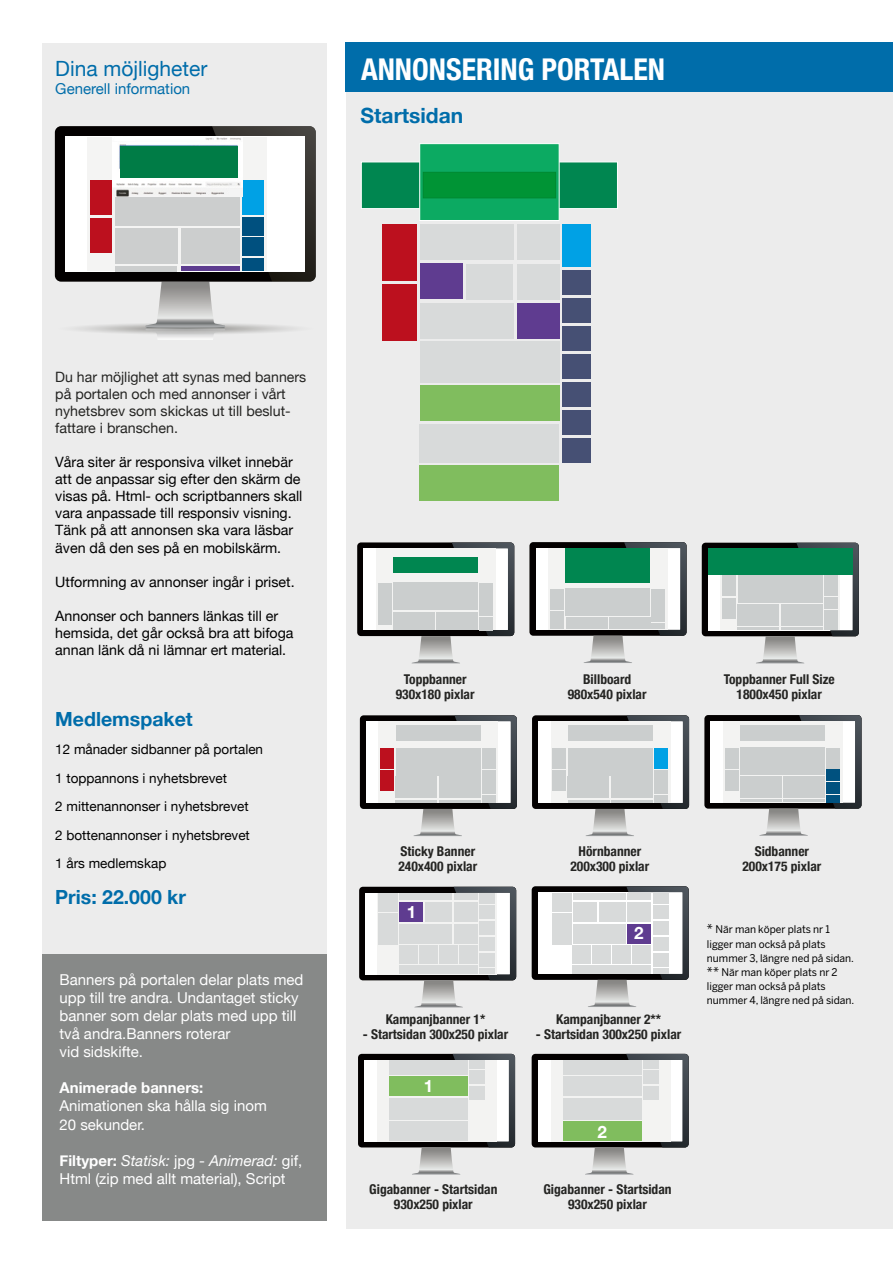
<style>
.page{position:relative;width:893px;height:1263px;background:#fff}
.page>*{position:absolute;margin:0;border:0;box-sizing:border-box;transform-origin:0 0}
.t1{font:700 condensed 30px "Helvetica Neue";color:#fff}
.t2{font:21px "Helvetica Neue";color:#006daa}
.t3{font:700 21px "Helvetica Neue";color:#006daa}
.t4{font:700 19.5px "Helvetica Neue";color:#006daa}
.t5{font:700 16.95px "Helvetica Neue";color:#fff}
.t6{font:15px/18px "Helvetica Neue";color:#fff}
.t7{font:15px "Helvetica Neue";color:#006daa}
.t8{font:700 15px "Helvetica Neue";color:#fff}
.t9{font:14.25px/17.1px "Helvetica Neue";color:#000}
.t10{font:14.25px/17.1px "Helvetica Neue";color:#252523}
.t11{font:700 condensed 13.5px/15px "Helvetica Neue";color:#252523;text-align:center}
.t12{font:13.5px/28.5px "Helvetica Neue";color:#000}
.t13{font:10.5px/14.1px "Benton Sans";color:#000}
.s1{font-weight:700}
.s2{font-style:italic}
.s3{font-size:12.3px}
</style>
<div class="page">
<div style="left:346px;top:51px;width:547px;height:1177px;background:#ececec"></div>
<div style="left:43px;top:43px;width:284px;height:911px;background:#ececec"></div>
<div style="left:43px;top:954px;width:284px;height:266px;background:#878988"></div>
<svg style="left:55px;top:126px;width:261px;height:210px"></svg>
<div style="left:346px;top:43px;width:547px;height:49px;background:#006daa"></div>
<div style="left:120px;top:146px;width:118px;height:32px;background:#007c46"></div>
<div style="left:361px;top:161px;width:257px;height:48px;background:#008650;border:1px solid #fff"></div>
<div style="left:420px;top:144px;width:139px;height:77px;background:#0caa62;border:1px solid #fff"></div>
<div style="left:383px;top:224px;width:34px;height:57px;background:#bc101e"></div>
<div style="left:383px;top:284px;width:34px;height:57px;background:#bc101e"></div>
<div style="left:562px;top:224px;width:28px;height:43px;background:#00a1e5"></div>
<div style="left:562px;top:270px;width:28px;height:25px;background:#465074"></div>
<div style="left:562px;top:298px;width:28px;height:25px;background:#465074"></div>
<div style="left:562px;top:326px;width:28px;height:25px;background:#465074"></div>
<div style="left:562px;top:354px;width:28px;height:25px;background:#465074"></div>
<div style="left:562px;top:382px;width:28px;height:25px;background:#465074"></div>
<div style="left:562px;top:410px;width:28px;height:25px;background:#465074"></div>
<div style="left:562px;top:438px;width:28px;height:25px;background:#465074"></div>
<div style="left:423px;top:172px;width:133px;height:26px;background:#009435"></div>
<div style="left:517px;top:224px;width:42px;height:36px;background:#d8dada"></div>
<div style="left:466px;top:264px;width:47px;height:36px;background:#d8dada"></div>
<div style="left:517px;top:264px;width:42px;height:36px;background:#d8dada"></div>
<div style="left:420px;top:224px;width:93px;height:36px;background:#d8dada"></div>
<div style="left:420px;top:303px;width:93px;height:35px;background:#d8dada"></div>
<div style="left:420px;top:385px;width:139px;height:36px;background:#80bd5e"></div>
<div style="left:420px;top:466px;width:139px;height:35px;background:#80bd5e"></div>
<div style="left:420px;top:341px;width:139px;height:41px;background:#d8dada"></div>
<div style="left:420px;top:424px;width:139px;height:39px;background:#d8dada"></div>
<div style="left:517px;top:303px;width:42px;height:35px;background:#5f3c90"></div>
<div style="left:420px;top:264px;width:43px;height:35px;background:#5f3c90"></div>
<svg style="left:358px;top:542px;width:156px;height:122px"></svg>
<svg style="left:529px;top:542px;width:157px;height:121px"></svg>
<svg style="left:702px;top:543px;width:157px;height:121px"></svg>
<svg style="left:360px;top:715px;width:157px;height:121px"></svg>
<svg style="left:533px;top:715px;width:156px;height:121px"></svg>
<svg style="left:704px;top:715px;width:157px;height:121px"></svg>
<svg style="left:360px;top:887px;width:156px;height:121px"></svg>
<svg style="left:359px;top:1054px;width:156px;height:121px"></svg>
<svg style="left:532px;top:886px;width:157px;height:121px"></svg>
<svg style="left:532px;top:1054px;width:157px;height:121px"></svg>
<h2 class="t2" style="left:55px;top:53px;width:154px">Dina möjligheter</h2>
<p class="t7" style="left:55px;top:78px;width:137px">Generell information</p>
<h1 class="t1" style="left:361px;top:44px;width:305px">ANNONSERING PORTALEN</h1>
<h2 class="t3" style="left:361px;top:102px;width:104px">Startsidan</h2>
<p class="t10" style="left:55px;top:369px;width:252px">Du har möjlighet att synas med banners på portalen och med annonser i vårt nyhetsbrev som skickas ut till beslut&shy;fattare i branschen.</p>
<p class="t9" style="left:55px;top:454px;width:249px">Våra siter är responsiva vilket innebär att de anpassar sig efter den skärm de visas på. Html- och scriptbanners skall vara anpassade till responsiv visning.<br>Tänk på att annonsen ska vara läsbar även då den ses på en mobilskärm.</p>
<p class="t9" style="left:55px;top:574px;width:241px">Utformning av annonser ingår i priset.</p>
<p class="t9" style="left:55px;top:608px;width:240px">Annonser och banners länkas till er hemsida, det går också bra att bifoga annan länk då ni lämnar ert material.</p>
<h3 class="t4" style="left:55px;top:707px;width:139px">Medlemspaket</h3>
<p class="t12" style="left:55px;top:736px;width:209px">12 månader sidbanner på portalen<br>1 toppannons i nyhetsbrevet<br>2 mittenannonser i nyhetsbrevet<br>2 bottenannonser i nyhetsbrevet<br>1 års medlemskap</p>
<h3 class="t4" style="left:55px;top:885px;width:132px">Pris: 22.000 kr</h3>
<p class="t6" style="left:60px;top:972px;width:245px">Banners på portalen delar plats med upp till tre andra. Undantaget sticky banner som delar plats med upp till två andra.Banners roterar<br>vid sidskifte.</p>
<p class="t8" style="left:60px;top:1079px;width:145px">Animerade banners:</p>
<p class="t6" style="left:60px;top:1098px;width:209px">Animationen ska hålla sig inom<br>20 sekunder.</p>
<p class="t6" style="left:60px;top:1152px;width:244px"><span class="s1">Filtyper:</span> <span class="s2">Statisk:</span> jpg - <span class="s2">Animerad:</span> gif,<br>Html (zip med allt material), Script</p>
<p class="t11" style="left:396px;top:671px;width:80px">Toppbanner<br>930x180 pixlar</p>
<p class="t11" style="left:568px;top:671px;width:80px">Billboard<br>980x540 pixlar</p>
<p class="t11" style="left:724px;top:671px;width:113px">Toppbanner Full Size<br>1800x450 pixlar</p>
<p class="t11" style="left:398px;top:842px;width:80px;text-align:left">Sticky Banner<br>240x400 pixlar</p>
<p class="t5" style="left:407px;top:901px;width:11px">1</p>
<p class="t11" style="left:386px;top:1011px;width:101px">Kampanjbanner 1*</p>
<p class="t11" style="left:363px;top:1026px;width:147px">- Startsidan 300x250 pixlar</p>
<p class="t5" style="left:424px;top:1076px;width:11px">1</p>
<p class="t11" style="left:369px;top:1180px;width:130px">Gigabanner - Startsidan<br>930x250 pixlar</p>
<p class="t11" style="left:570px;top:842px;width:80px">Hörnbanner<br>200x300 pixlar</p>
<p class="t5" style="left:634px;top:923px;width:11px">2</p>
<p class="t11" style="left:556px;top:1011px;width:106px">Kampanjbanner 2**</p>
<p class="t11" style="left:536px;top:1026px;width:147px">- Startsidan 300x250 pixlar</p>
<p class="t11" style="left:742px;top:842px;width:80px">Sidbanner<br>200x175 pixlar</p>
<p class="t13" style="left:707px;top:922px;width:149px"><span class="s3">*</span> När man köper plats nr 1 ligger man också på plats nummer 3, längre ned på sidan. <span class="s3">**</span> När man köper plats nr 2 ligger man också på plats nummer 4, längre ned på sidan.</p>
<p class="t5" style="left:598px;top:1121px;width:11px">2</p>
<p class="t11" style="left:543px;top:1180px;width:130px">Gigabanner - Startsidan<br>930x250 pixlar</p>
</div>
